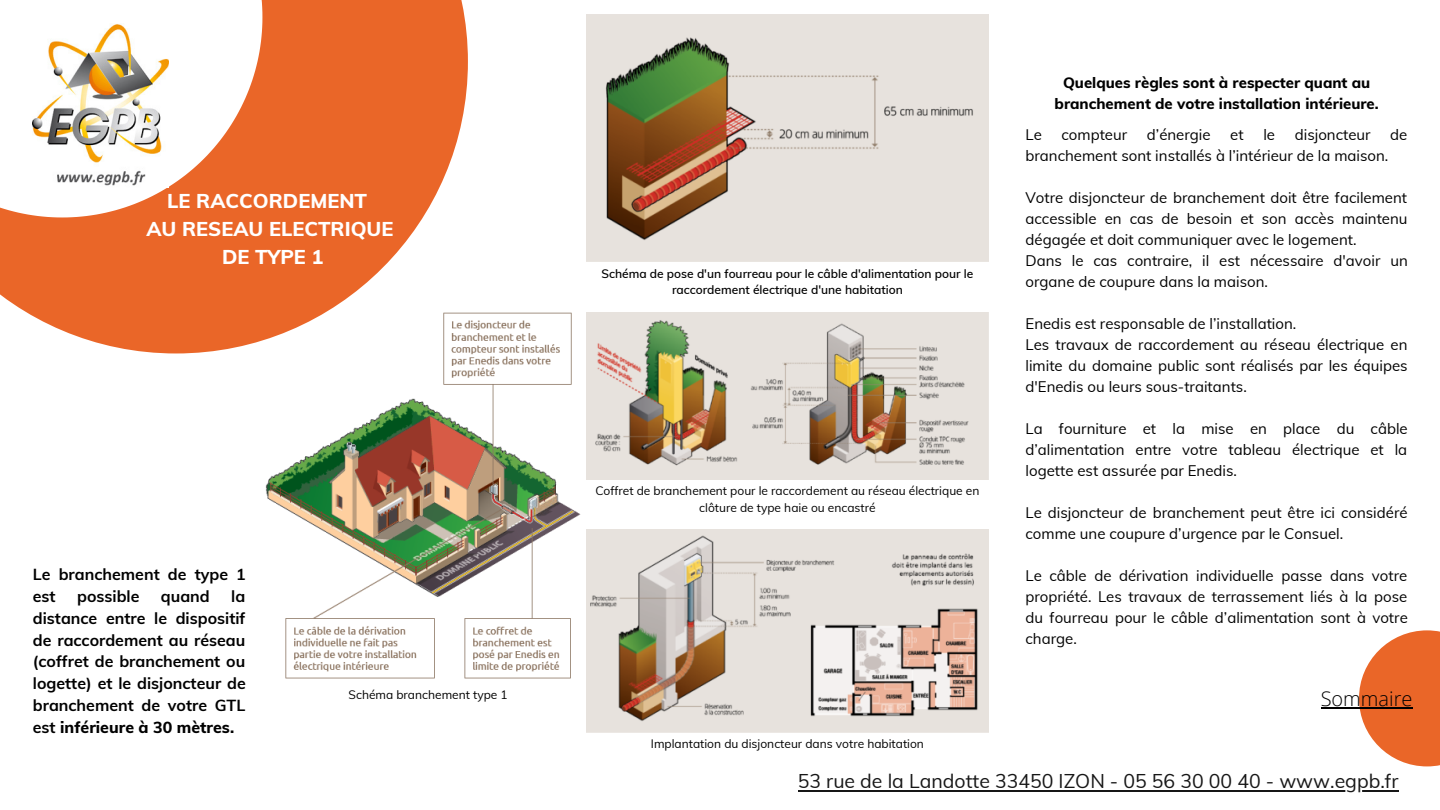
<style>
.page{position:relative;width:1440px;height:810px;background:#fff}
.page>*{position:absolute;margin:0;border:0;box-sizing:border-box;transform-origin:0 0}
.t1{font:800 20px/27.8px "Muli";color:#fff;text-align:center}
.t2{font:300 20px "Open Sans";color:#000}
.t3{font:19.5px "Muli";color:#171717}
.t4{font:700 16px/21.8px "Muli";color:#000}
.t5{font:15px/21px "Muli";color:#000}
.t6{font:800 15px/21px "Muli";color:#000;text-align:center}
.t7{font:12px/16.5px "Muli";color:#000;text-align:center}
.t8{font:600 12px/16.5px "Muli";color:#000;text-align:center}
.s1{font-weight:800}
</style>
<div class="page">
<img style="left:265px;top:312px;width:315px;height:367px">
<svg style="left:0;top:0;width:468px;height:353px;fill:#ea6628"></svg>
<svg style="left:0;top:0;width:262px;height:217px"></svg>
<img style="left:32px;top:23px;width:137px;height:165px">
<svg style="left:1359px;top:630px;width:81px;height:136px;fill:#ea6628"></svg>
<hr style="left:1321px;top:707px;width:91px;height:2px;background:#000">
<hr style="left:798px;top:790px;width:601px;height:1px;background:#171717">
<img style="left:587px;top:15px;width:401px;height:247px">
<img style="left:587px;top:312px;width:401px;height:167px">
<img style="left:587px;top:530px;width:401px;height:203px">
<p class="t6" style="left:1055px;top:72px;width:326px">Quelques règles sont à respecter quant au branchement de votre installation intérieure.</p>
<p class="t5" style="left:1026px;top:123px;width:18px">Le</p>
<p class="t5" style="left:1062px;top:123px;width:67px">compteur</p>
<p class="t5" style="left:1147px;top:123px;width:65px">d’énergie</p>
<p class="t5" style="left:1230px;top:123px;width:15px">et</p>
<p class="t5" style="left:1263px;top:123px;width:13px">le</p>
<p class="t5" style="left:1295px;top:123px;width:77px">disjoncteur</p>
<p class="t5" style="left:1390px;top:123px;width:19px">de</p>
<p class="t5" style="left:1026px;top:144px;width:364px">branchement sont installés à l’intérieur de la maison.</p>
<p class="t5" style="left:1026px;top:186px;width:384px">Votre disjoncteur de branchement doit être facilement accessible en cas de besoin et son accès maintenu dégagée et doit communiquer avec le logement.<br>Dans le cas contraire, il est nécessaire d'avoir un organe de coupure dans la maison.</p>
<p class="t5" style="left:1026px;top:312px;width:384px">Enedis est responsable de l’installation.<br>Les travaux de raccordement au réseau électrique en limite du domaine public sont réalisés par les équipes d'Enedis ou leurs sous-traitants.</p>
<p class="t5" style="left:1026px;top:417px;width:384px;text-align:justify">La fourniture et la mise en place du câble d’alimentation entre votre tableau électrique et la logette est assurée par Enedis.</p>
<p class="t5" style="left:1026px;top:501px;width:384px">Le disjoncteur de branchement peut être ici considéré comme une coupure d’urgence par le Consuel.</p>
<p class="t5" style="left:1026px;top:564px;width:384px;text-align:justify">Le câble de dérivation individuelle passe dans votre propriété. Les travaux de terrassement liés à la pose du fourreau pour le câble d’alimentation sont à votre charge.</p>
<h1 class="t1" style="left:146px;top:187px;width:249px">LE RACCORDEMENT<br>AU RESEAU ELECTRIQUE<br>DE TYPE 1</h1>
<p class="t8" style="left:602px;top:265px;width:373px">Schéma de pose d'un fourreau pour le câble d'alimentation pour le raccordement électrique d'une habitation</p>
<p class="t7" style="left:595px;top:483px;width:386px">Coffret de branchement pour le raccordement au réseau électrique en clôture de type haie ou encastré</p>
<p class="t4" style="left:33px;top:563px;width:215px">Le branchement de type 1 est</p>
<p class="t4" style="left:33px;top:585px;width:214px;text-align:justify;text-indent:198px">la distance entre le dispositif de raccordement au réseau (coffret de branchement ou logette) et le disjoncteur de branchement de votre GTL est <span class="s1">inférieure à 30 mètres.</span></p>
<p class="t4" style="left:77px;top:585px;width:64px">possible</p>
<p class="t4" style="left:161px;top:585px;width:50px">quand</p>
<p class="t7" style="left:349px;top:686px;width:161px">Schéma branchement type 1</p>
<h1 class="t2" style="left:1321px;top:684px;width:93px">Sommaire</h1>
<p class="t7" style="left:651px;top:735px;width:275px">Implantation du disjoncteur dans votre habitation</p>
<h2 class="t3" style="left:798px;top:769px;width:602px">53 rue de la Landotte 33450 IZON - 05 56 30 00 40 - www.egpb.fr</h2>
</div>
